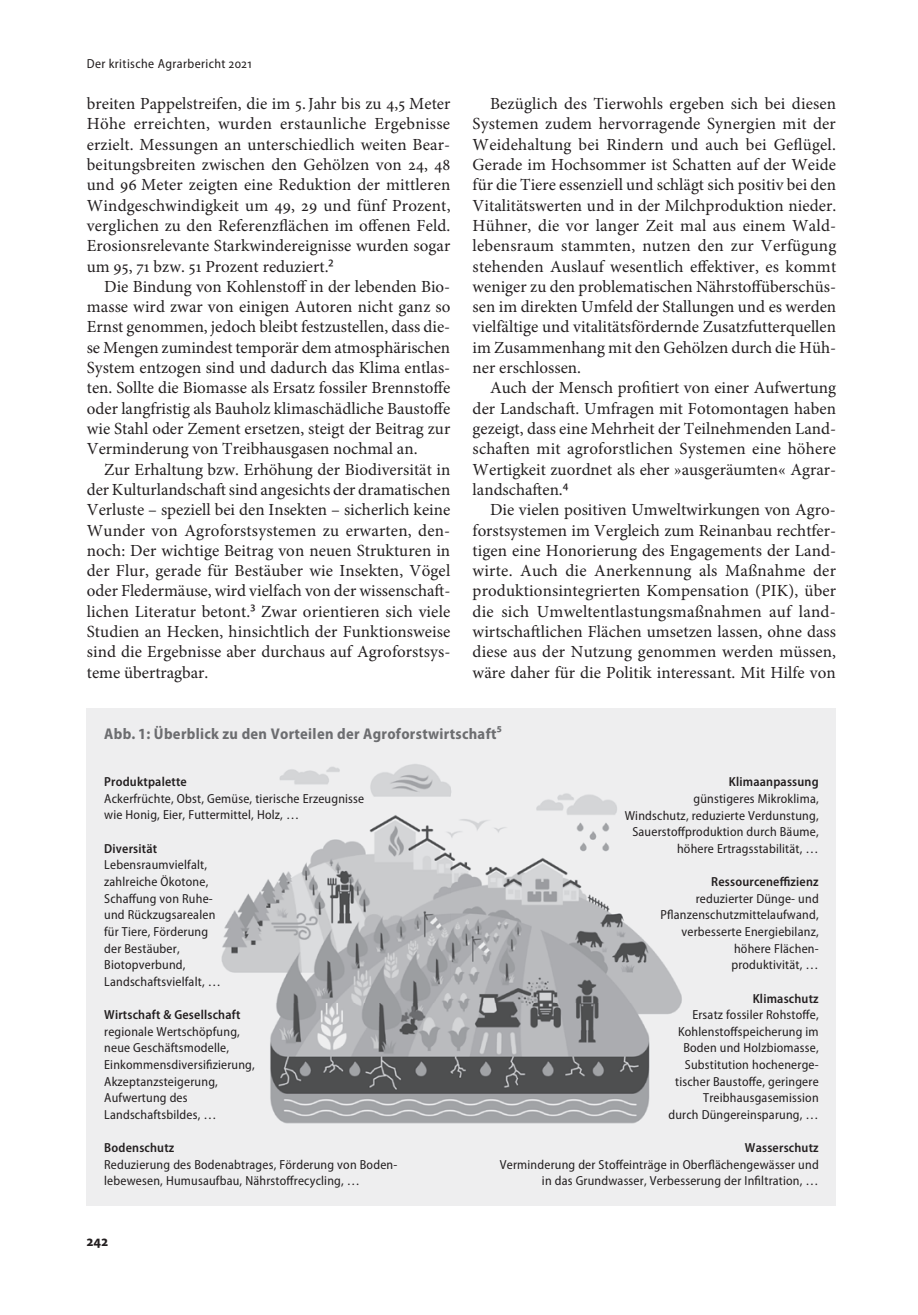
<style>
.page{position:relative;width:918px;height:1315px;background:#fff}
.page>*{position:absolute;margin:0;border:0;box-sizing:border-box;transform-origin:0 0}
.t1{font:16.97px/20.3px "Minion Pro";color:#231f20;text-align:justify}
.t2{font:700 semi-condensed 15.58px "Myriad Pro";letter-spacing:.02em;color:#6c6d70}
.t3{font:700 semi-condensed 14.88px "Myriad Pro";color:#231f20}
.t4{font:semi-condensed 13.12px/16.6px "Myriad Pro";letter-spacing:.015em;color:#231f20}
.t5{font:600 semi-condensed 13.12px "Myriad Pro";letter-spacing:.015em;color:#231f20}
.s1{font-family:"Myriad Pro";font-stretch:semi-condensed;font-size:17.5px}
</style>
<div class="page">
<div style="left:87px;top:708px;width:749px;height:497px;background:#eeeeef"></div>
<img style="left:221px;top:764px;width:461px;height:360px">
<p class="t4" style="left:87px;top:56px;width:166px">Der kritische Agrarbericht 2021</p>
<p class="t1" style="left:87px;top:94px;width:365px">breiten Pappelstreifen, die im 5. Jahr bis zu 4,5 Meter Höhe erreichten, wurden erstaunliche Ergebnisse erzielt. Messungen an unterschiedlich weiten Bear&shy;beitungsbreiten zwischen den Gehölzen von 24, 48 und 96 Meter zeigten eine Reduktion der mittleren Windgeschwindigkeit um 49, 29 und fünf Prozent, verglichen zu den Referenzflächen im offenen Feld.<br>Erosionsrelevante Starkwindereignisse wurden sogar um 95, 71 bzw. 51 Prozent reduziert.<span class="s1">2</span></p>
<p class="t1" style="left:87px;top:276px;width:365px;text-indent:17px">Die Bindung von Kohlenstoff in der lebenden Bio&shy;masse wird zwar von einigen Autoren nicht ganz so Ernst genommen, jedoch bleibt festzustellen, dass die&shy;se Mengen zumindest temporär dem atmosphärischen System entzogen sind und dadurch das Klima entlas&shy;ten. Sollte die Biomasse als Ersatz fossiler Brennstoffe oder langfristig als Bauholz klimaschädliche Baustoffe wie Stahl oder Zement ersetzen, steigt der Beitrag zur Verminderung von Treibhausgasen nochmal an.</p>
<p class="t1" style="left:87px;top:459px;width:365px;text-indent:17px">Zur Erhaltung bzw. Erhöhung der Biodiversität in der Kulturlandschaft sind angesichts der drama tischen Verluste – speziell bei den Insekten – sicherlich keine Wunder von Agroforstsystemen zu erwarten, den&shy;noch: Der wichtige Beitrag von neuen Strukturen in der Flur, gerade für Bestäuber wie Insekten, Vögel oder Fledermäuse, wird vielfach von der wissenschaft&shy;lichen Literatur betont.<span class="s1">3</span> Zwar orientieren sich viele Studien an Hecken, hinsichtlich der Funktionsweise sind die Ergebnisse aber durchaus auf Agroforstsys&shy;teme übertragbar.</p>
<p class="t1" style="left:472px;top:94px;width:365px;text-indent:17px">Bezüglich des Tierwohls ergeben sich bei diesen Systemen zudem hervorragende Synergien mit der Weidehaltung bei Rindern und auch bei Geflügel.<br>Gerade im Hochsommer ist Schatten auf der Weide für die Tiere essenziell und schlägt sich positiv bei den Vitalitätswerten und in der Milchproduktion nieder.<br>Hühner, die vor langer Zeit mal aus einem Wald&shy;lebensraum stammten, nutzen den zur Verfügung stehenden Auslauf wesentlich effektiver, es kommt weniger zu den problematischen Nährstoffüberschüs&shy;sen im direkten Umfeld der Stallungen und es werden vielfältige und vitalitätsfördernde Zusatzfutterquellen im Zusammenhang mit den Gehölzen durch die Hüh&shy;ner erschlossen.</p>
<p class="t1" style="left:472px;top:378px;width:365px;text-indent:17px">Auch der Mensch profitiert von einer Aufwertung der Landschaft. Umfragen mit Fotomontagen haben gezeigt, dass eine Mehrheit der Teilnehmenden Land&shy;schaften mit agroforstlichen Systemen eine höhere Wertigkeit zuordnet als eher »ausgeräumten« Agrar&shy;landschaften.<span class="s1">4</span></p>
<p class="t1" style="left:472px;top:500px;width:365px;text-indent:17px">Die vielen positiven Umweltwirkungen von Agro&shy;forstsystemen im Vergleich zum Reinanbau rechtfer&shy;tigen eine Honorierung des Engagements der Land&shy;wirte. Auch die Anerkennung als Maßnahme der produktionsintegrierten Kompensation (PIK), über die sich Umweltentlastungsmaßnahmen auf land&shy;wirtschaftlichen Flächen umsetzen lassen, ohne dass diese aus der Nutzung genommen werden müssen, wäre daher für die Politik interessant. Mit Hilfe von</p>
<p class="t2" style="left:104px;top:724px;width:399px">Abb. 1: Überblick zu den Vorteilen der Agroforstwirtschaft⁵</p>
<p class="t5" style="left:104px;top:774px;width:84px">Produktpalette</p>
<p class="t4" style="left:104px;top:790px;width:262px">Ackerfrüchte, Obst, Gemüse, tierische Erzeugnisse wie Honig, Eier, Futtermittel, Holz, …</p>
<p class="t5" style="left:104px;top:841px;width:54px">Diversität</p>
<p class="t4" style="left:104px;top:857px;width:118px">Lebensraumvielfalt, zahlreiche Ökotone,<br>Schaffung von Ruhe&shy;und Rückzugsarealen für Tiere, Förderung der Bestäuber,<br>Biotopverbund,<br>Landschaftsvielfalt, …</p>
<p class="t5" style="left:104px;top:1007px;width:138px">Wirtschaft &amp; Gesellschaft</p>
<p class="t4" style="left:104px;top:1023px;width:152px">regionale Wertschöpfung, neue Geschäftsmodelle,<br>Einkommensdiversifizierung,<br>Akzeptanzsteigerung,<br>Aufwertung des<br>Landschaftsbildes, …</p>
<p class="t5" style="left:104px;top:1140px;width:72px">Bodenschutz</p>
<p class="t4" style="left:104px;top:1156px;width:295px">Reduzierung des Bodenabtrages, Förderung von Boden&shy;lebewesen, Humusaufbau, Nährstoffrecycling, …</p>
<p class="t5" style="left:729px;top:774px;width:91px">Klimaanpassung</p>
<p class="t4" style="left:625px;top:790px;width:195px;text-align:right">günstigeres Mikroklima,<br>Windschutz, reduzierte Verdunstung,<br>Sauerstoffproduktion durch Bäume, höhere Ertragsstabilität, …</p>
<p class="t5" style="left:711px;top:874px;width:109px">Ressourceneffizienz</p>
<p class="t4" style="left:660px;top:890px;width:160px;text-align:right">reduzierter Dünge- und<br>Pflanzenschutzmittelaufwand, verbesserte Energiebilanz, höhere Flächen&shy;produktivität, …</p>
<p class="t5" style="left:752px;top:991px;width:68px">Klimaschutz</p>
<p class="t4" style="left:668px;top:1006px;width:152px;text-align:right">Ersatz fossiler Rohstoffe,<br>Kohlenstoffspeicherung im<br>Boden und Holzbiomasse,<br>Substitution hochenerge&shy;tischer Baustoffe, geringere<br>Treibhausgasemission<br>durch Düngereinsparung, …</p>
<p class="t5" style="left:745px;top:1140px;width:75px">Wasserschutz</p>
<p class="t4" style="left:500px;top:1156px;width:320px;text-align:right">Verminderung der Stoffeinträge in Oberflächengewässer und in das Grundwasser, Verbesserung der Infiltration, …</p>
<p class="t3" style="left:87px;top:1233px;width:23px">242</p>
</div>
